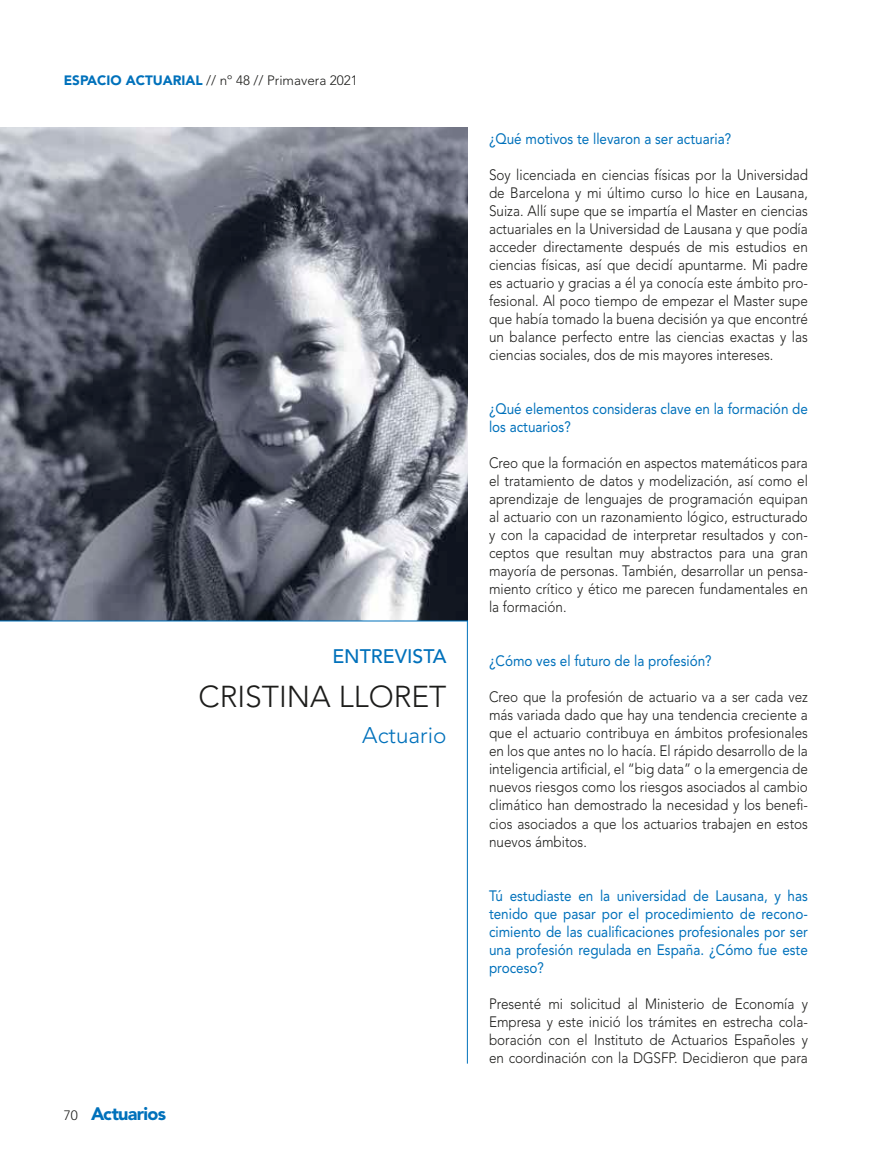
<style>
.page{position:relative;width:893px;height:1170px;background:#fff}
.page>*{position:absolute;margin:0;border:0;box-sizing:border-box;transform-origin:0 0}
.t1{font:300 30px "Avenir LT Std";color:#1d1d1b}
.t2{font:300 22.5px "Avenir LT Std";color:#0071bb}
.t3{font:500 19.5px "Avenir LT Std";color:#0071bb}
.t4{font:900 18px "Avenir LT Std";letter-spacing:-.04em;color:#0071bb}
.t5{font:300 15px/18px "Avenir LT Std";color:#1d1d1b;text-align:justify;scale:.9 1}
.t6{font:15px/18px "Avenir LT Std";color:#0071bb;scale:.9 1}
.t7{font:300 13.5px "Avenir LT Std";color:#1d1d1b}
.s1{font-weight:900;color:#0071bb}
.s2{font-weight:300;font-size:13.5px;color:#1d1d1b}
</style>
<div class="page">
<img style="left:0;top:128px;width:468px;height:492px">
<hr style="left:0;top:620px;width:468px;height:1px;background:#0071bb">
<hr style="left:467px;top:620px;width:1px;height:443px;background:#0071bb">
<p class="t7" style="left:64px;top:72px;width:296px"><span class="s1">ESPACIO ACTUARIAL</span> // nº 48 // Primavera 2021</p>
<h3 class="t3" style="left:332px;top:644px;width:116px">ENTREVISTA</h3>
<h1 class="t1" style="left:199px;top:679px;width:249px">CRISTINA LLORET</h1>
<h2 class="t2" style="left:362px;top:722px;width:86px">Actuario</h2>
<p class="t4" style="left:64px;top:1102px;width:104px"><span class="s2">70</span> Actuarios</p>
<p class="t6" style="left:489px;top:130px;width:271px">¿Qué motivos te llevaron a ser actuaria?</p>
<p class="t5" style="left:489px;top:166px;width:356px">Soy licenciada en ciencias físicas por la Universidad de Barcelona y mi último curso lo hice en Lausana, Suiza. Allí supe que se impartía el Master en ciencias actuariales en la Universidad de Lausana y que podía acceder directamente después de mis estudios en ciencias físicas, así que decidí apuntarme. Mi padre es actuario y gracias a él ya conocía este ámbito pro&shy;fesional. Al poco tiempo de empezar el Master supe que había tomado la buena decisión ya que encontré un balance perfecto entre las ciencias exactas y las ciencias sociales, dos de mis mayores intereses.</p>
<p class="t6" style="left:489px;top:400px;width:356px">¿Qué elementos consideras clave en la formación de los actuarios?</p>
<p class="t5" style="left:489px;top:454px;width:356px">Creo que la formación en aspectos matemáticos para el tratamiento de datos y modelización, así como el aprendizaje de lenguajes de programación equipan al actuario con un razonamiento lógico, estructurado y con la capacidad de interpretar resultados y con&shy;ceptos que resultan muy abstractos para una gran mayoría de personas. También, desarrollar un pensa&shy;miento crítico y ético me parecen fundamentales en la formación.</p>
<p class="t6" style="left:489px;top:652px;width:249px">¿Cómo ves el futuro de la profesión?</p>
<p class="t5" style="left:489px;top:688px;width:356px">Creo que la profesión de actuario va a ser cada vez más variada dado que hay una tendencia creciente a que el actuario contribuya en ámbitos profesionales en los que antes no lo hacía. El rápido desarrollo de la inteligencia artificial, el “big data” o la emergencia de nuevos riesgos como los riesgos asociados al cambio climático han demostrado la necesidad y los benefi&shy;cios asociados a que los actuarios trabajen en estos nuevos ámbitos.</p>
<p class="t6" style="left:489px;top:886px;width:356px;text-align:justify">Tú estudiaste en la universidad de Lausana, y has tenido que pasar por el procedimiento de recono&shy;cimiento de las cualificaciones profesionales por ser una profesión regulada en España. ¿Cómo fue este proceso?</p>
<p class="t5" style="left:489px;top:994px;width:356px">Presenté mi solicitud al Ministerio de Economía y Empresa y este inició los trámites en estrecha cola&shy;boración con el Instituto de Actuarios Españoles y en coordinación con la DGSFP. Decidieron que para</p>
</div>
